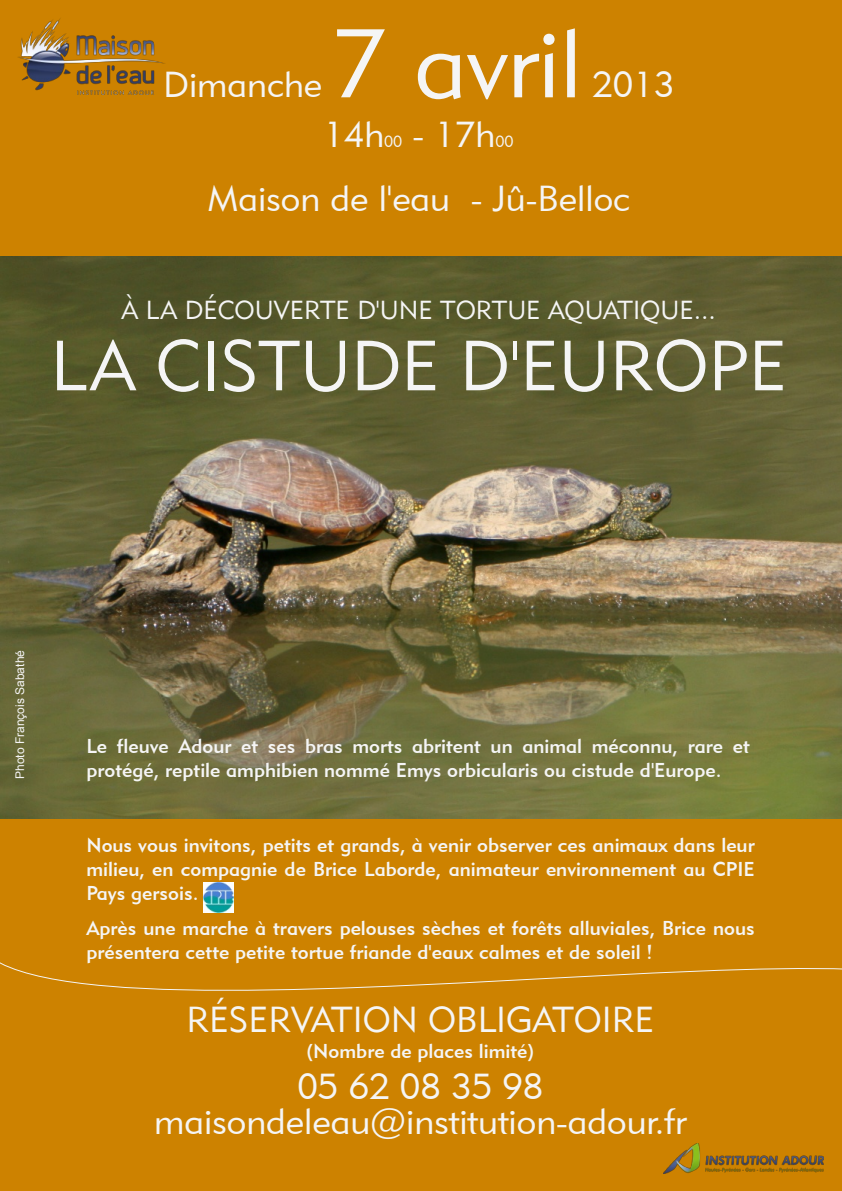
<style>
.page{position:relative;width:842px;height:1191px;background:#cd8200}
.page>*{position:absolute;margin:0;border:0;box-sizing:border-box;transform-origin:0 0}
.t1{font:96px "Geometric 415 BT Lite A";color:#f5f5f5}
.t2{font:70px "Geometric 415 BT Lite A";color:#f5f5f5}
.t3{font:36px/35px "Geometric 415 BT Lite A";color:#f5f5f5;text-align:center}
.t4{font:26px "Geometric 415 BT Lite A";color:#f5f5f5}
.t5{font:20px/24px "Geometric 415 BT Medium A";color:#f5f5f5}
.t6{font:16px "Geometric 415 BT Lite A";color:#f5f5f5}
.t7{font:12px "Arial";color:#f5f5f5}
</style>
<div class="page">
<svg style="left:0;top:882px;width:842px;height:109px"></svg>
<img style="left:0;top:257px;width:842px;height:561px">
<img style="left:18px;top:18px;width:147px;height:76px">
<img style="left:664px;top:1143px;width:159px;height:30px">
<img style="left:204px;top:882px;width:30px;height:30px">
<h3 class="t3" style="left:163px;top:67px;width:160px">Dimanche</h3>
<h1 class="t1" style="left:332px;top:8px;width:251px">7 avril</h1>
<h3 class="t3" style="left:592px;top:67px;width:83px">2013</h3>
<h3 class="t3" style="left:323px;top:117px;width:62px">14h</h3>
<h3 class="t3" style="left:413px;top:117px;width:84px">- 17h</h3>
<p class="t6" style="left:495px;top:133px;width:20px">00</p>
<h3 class="t3" style="left:208px;top:181px;width:424px">Maison de l'eau - Jû-Belloc</h3>
<p class="t6" style="left:384px;top:133px;width:20px">00</p>
<h3 class="t4" style="left:122px;top:295px;width:596px">À LA DÉCOUVERTE D'UNE TORTUE AQUATIQUE...</h3>
<h2 class="t2" style="left:50px;top:325px;width:738px">LA CISTUDE D'EUROPE</h2>
<p class="t7" style="left:13px;top:779px;width:130px;rotate:-90deg">Photo François Sabathé</p>
<p class="t5" style="left:86px;top:734px;width:665px">Le fleuve Adour et ses bras morts abritent un animal méconnu, rare et protégé, reptile amphibien nommé Emys orbicularis ou cistude d'Europe.</p>
<p class="t5" style="left:86px;top:833px;width:670px;text-align:justify">Nous vous invitons, petits et grands, à venir observer ces animaux dans leur milieu, en compagnie de Brice Laborde, animateur environnement au CPIE Pays gersois.</p>
<p class="t5" style="left:86px;top:916px;width:670px">Après une marche à travers pelouses sèches et forêts alluviales, Brice nous présentera cette petite tortue friande d'eaux calmes et de soleil !</p>
<h3 class="t3" style="left:186px;top:1001px;width:469px">RÉSERVATION OBLIGATOIRE</h3>
<p class="t5" style="left:307px;top:1039px;width:229px">(Nombre de places limité)</p>
<h3 class="t3" style="left:154px;top:1069px;width:534px">05 62 08 35 98 maisondeleau@institution-adour.fr</h3>
</div>
